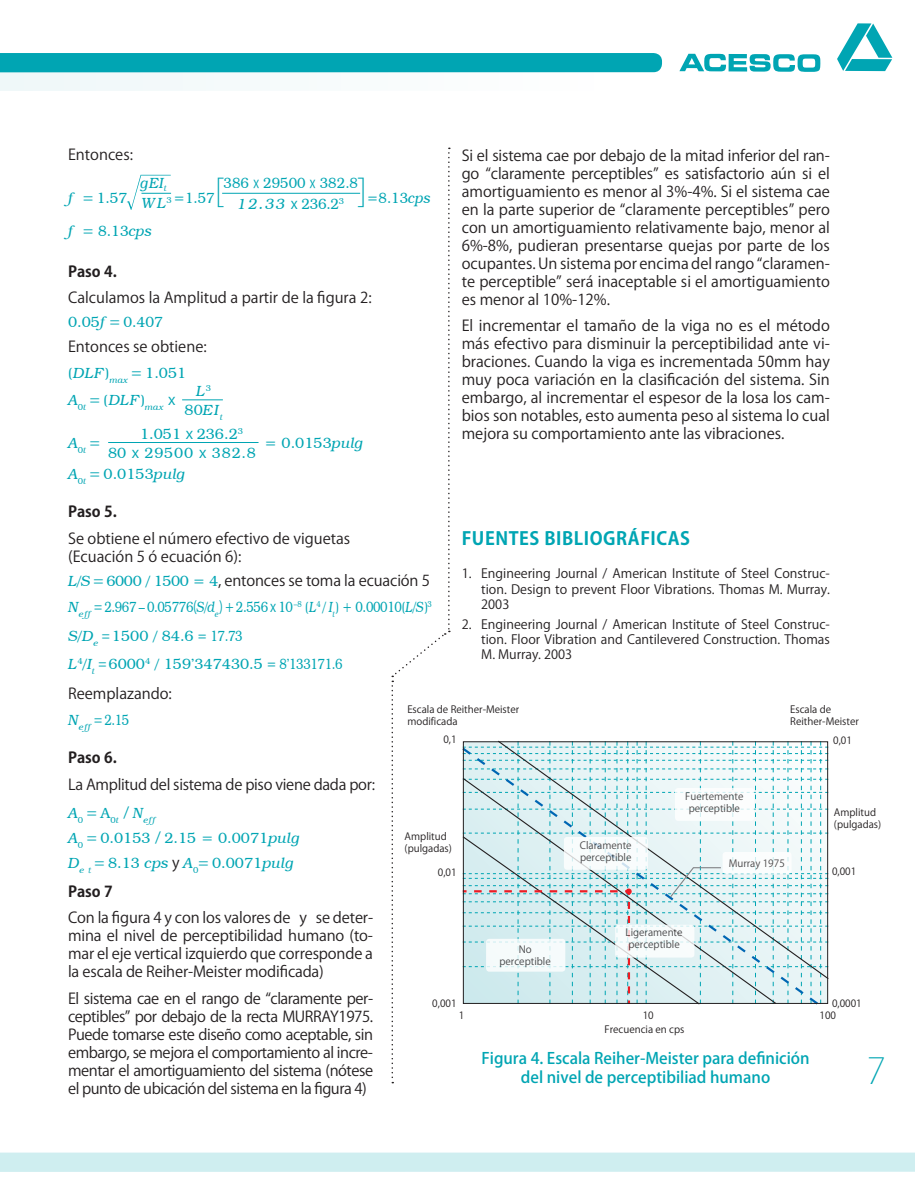
<style>
.page{position:relative;width:915px;height:1191px;background:#fff}
.page>*{position:absolute;margin:0;border:0;box-sizing:border-box;transform-origin:0 0}
.t1{font:200 36px "Koz Go Pro";color:#00a5b3}
.t2{font:700 18px "Koz Go Pro";letter-spacing:.03em;color:#00a5b3}
.t3{font:500 15.75px/18.9px "Koz Go Pro";color:#00a5b3;text-align:center}
.t4{font:15px/18px "Koz Go Pro";color:#231f20;text-align:justify}
.t5{font:300 15px/28px "Bookman IT Cby BT";color:#00a5b3}
.t6{font:300 15px "Bookman IT Cby BT";letter-spacing:-.03em;color:#00a5b3;scale:.82 1}
.t7{font:italic 300 15px/18.5px "Bookman IT Cby BT";color:#00a5b3;text-align:center}
.t8{font:15px "Koz Go Pro";letter-spacing:-.02em;color:#231f20}
.t9{font:700 15px "Koz Go Pro";color:#231f20}
.t10{font:300 15px "Bookman IT Cby BT";color:#00a5b3;scale:.93 1}
.t11{font:300 15px "Bookman IT Cby BT";letter-spacing:.05em;color:#00a5b3}
.t12{font:italic 300 15px "Bookman IT Cby BT";color:#00a5b3;scale:.93 1}
.t13{font:300 15px "Bookman IT Cby BT";color:#00a5b3;scale:.82 1}
.t14{font:300 15px "Bookman IT Cby BT";color:#00a5b3;scale:.96 1}
.t15{font:italic 300 15px "Bookman IT Cby BT";color:#00a5b3;scale:.96 1}
.t16{font:12.75px/15.3px "Koz Go Pro";color:#231f20;text-align:justify}
.t17{font:10.05px/12px "Koz Go Pro";color:#231f20}
.t18{font:italic 300 8.7px "Bookman IT Cby BT";color:#00a5b3}
.s1{font-style:italic}
.s2{font-family:"Koz Go Pro";font-weight:400}
.s3{font-family:"Koz Go Pro";font-weight:200;font-size:33px}
.s4{font-family:"Koz Go Pro";font-weight:200;font-style:normal;font-size:33px}
.s5{font-style:normal}
.s6{font-family:"Koz Go Pro";font-weight:400;font-style:normal}
.s7{font-family:"Bookman IT Cby BT";font-weight:300;font-style:italic;color:#00a5b3}
.s8{color:#00a5b3}
.s9{font-family:"Bookman IT Cby BT";font-weight:300;color:#00a5b3}
.s10{font-family:"Koz Go Pro";font-weight:400;color:#231f20}
</style>
<div class="page">
<svg style="left:0;top:1152px;width:914px;height:20px;background:#d0eef0"></svg>
<svg style="left:0;top:53px;width:661px;height:38px"></svg>
<svg style="left:837px;top:23px;width:55px;height:48px"></svg>
<svg style="left:679px;top:54px;width:141px;height:18px"></svg>
<hr style="left:222px;top:193px;width:138px;height:1px;background:#00a5b3">
<svg style="left:127px;top:175px;width:44px;height:35px"></svg>
<hr style="left:182px;top:399px;width:41px;height:1px;background:#00a5b3">
<hr style="left:108px;top:442px;width:150px;height:1px;background:#00a5b3">
<svg style="left:462px;top:741px;width:366px;height:264px"></svg>
<svg style="left:391px;top:148px;width:58px;height:935px"></svg>
<p class="t4" style="left:68px;top:145px;width:66px">Entonces:</p>
<p class="t14" style="left:68px;top:189px;width:63px"><span class="s1">f</span> <span class="s2">=</span> 1.57</p>
<p class="t15" style="left:140px;top:174px;width:29px">gEI<sub>t</sub></p>
<p class="t10" style="left:173px;top:189px;width:55px"><span class="s1">=</span>1.57<span class="s3">[</span></p>
<p class="t10" style="left:223px;top:174px;width:146px">386 <span class="s2">x</span> 29500 <span class="s2">x</span> 382.8</p>
<p class="t12" style="left:358px;top:189px;width:80px"><span class="s4">]</span>=<span class="s5">8.13</span>cps</p>
<p class="t7" style="left:142px;top:194px;width:32px">WL<sup>3</sup></p>
<p class="t7" style="left:237px;top:194px;width:108px">12.33 <span class="s6">x</span> <span class="s5">236.2</span><sup>3</sup></p>
<p class="t7" style="left:68px;top:222px;width:85px">f <span class="s6">=</span> <span class="s5">8.13</span>cps</p>
<p class="t9" style="left:68px;top:261px;width:50px">Paso 4.</p>
<p class="t4" style="left:68px;top:289px;width:305px">Calculamos la Amplitud a partir de la figura 2:</p>
<p class="t4" style="left:68px;top:338px;width:140px">Entonces se obtiene:</p>
<p class="t5" style="left:68px;top:359px;width:120px">(<span class="s1">DLF</span>)<sub>max</sub> <span class="s2">=</span> 1.051</p>
<p class="t5" style="left:68px;top:308px;width:96px">0.05<span class="s1">f</span> <span class="s2">=</span> 0.407</p>
<p class="t7" style="left:68px;top:390px;width:109px">A<sub>0</sub><sub>t</sub> <span class="s6">=</span> <span class="s5">(</span>DLF<span class="s5">)</span><sub>max</sub> <span class="s6">x</span></p>
<p class="t7" style="left:184px;top:381px;width:40px">L<sup>3<br></sup><span class="s5">80</span>EI<sub>t</sub></p>
<p class="t7" style="left:68px;top:433px;width:33px">A<sub>0</sub><sub>t</sub> <span class="s6">=</span></p>
<p class="t5" style="left:140px;top:419px;width:104px">1.051 <span class="s2">x</span> 236.2<sup>3</sup></p>
<p class="t11" style="left:108px;top:444px;width:149px">80 <span class="s2">x</span> 29500 <span class="s2">x</span> 382.8</p>
<p class="t5" style="left:68px;top:460px;width:119px"><span class="s1">A</span><sub>0</sub><sub>t</sub> <span class="s2">=</span> 0.0153<span class="s1">pulg</span></p>
<p class="t5" style="left:264px;top:428px;width:101px">= 0.0153<span class="s1">pulg</span></p>
<p class="t9" style="left:68px;top:502px;width:50px">Paso 5.</p>
<p class="t4" style="left:68px;top:529px;width:283px">Se obtiene el número efectivo de viguetas (Ecuación 5 ó ecuación 6):</p>
<p class="t4" style="left:68px;top:572px;width:363px"><span class="s7">L/S</span> <span class="s8">=</span> <span class="s9">6000 / 1500 = 4</span>, entonces se toma la ecuación 5</p>
<p class="t6" style="left:68px;top:597px;width:445px"><span class="s1">N</span><sub>eff</sub> <span class="s2">=</span> 2.967 – 0.05776<span class="s2">(</span><span class="s1">S/d</span><sub>e</sub><span class="s2">) +</span> 2.556 <span class="s2">x</span> 10<sup>–8</sup> (<span class="s1">L</span><sup>4</sup> / <span class="s1">I</span><sub>t</sub>) + 0.00010(<span class="s1">L/S</span>)<sup>3</sup></p>
<p class="t5" style="left:68px;top:622px;width:276px"><span class="s1">S/D</span><sub>e</sub> <span class="s2">=</span> 1500 / 84.6 = 17.73<br><span class="s1">L</span><sup>4</sup><span class="s1">/I</span><sub>t</sub> <span class="s2">=</span> 6000<sup>4</sup> / 159’347430.5 = 8’133171.6</p>
<p class="t4" style="left:68px;top:684px;width:105px">Reemplazando:</p>
<p class="t4" style="left:461px;top:147px;width:369px">Si el sistema cae por debajo de la mitad inferior del ran&shy;go “claramente perceptibles” es satisfactorio aún si el amortiguamiento es menor al 3%-4%. Si el sistema cae en la parte superior de “claramente perceptibles” pero con un amortiguamiento relativamente bajo, menor al 6%-8%, pudieran presentarse quejas por parte de los ocupantes. Un sistema por encima del rango “claramen&shy;te perceptible” será inaceptable si el amortiguamiento es menor al 10%-12%.</p>
<p class="t4" style="left:461px;top:317px;width:369px">El incrementar el tamaño de la viga no es el método más efectivo para disminuir la perceptibilidad ante vi&shy;braciones. Cuando la viga es incrementada 50mm hay muy poca variación en la clasificación del sistema. Sin embargo, al incrementar el espesor de la losa los cam&shy;bios son notables, esto aumenta peso al sistema lo cual mejora su comportamiento ante las vibraciones.</p>
<p class="t2" style="left:461px;top:527px;width:230px">FUENTES BIBLIOGRÁFICAS</p>
<p class="t16" style="left:481px;top:566px;width:350px;text-indent:-19px">1. Engineering Journal / American Institute of Steel Construc&shy;tion. Design to prevent Floor Vibrations. Thomas M. Murray.<br>2003</p>
<p class="t16" style="left:481px;top:616px;width:350px;text-indent:-19px">2. Engineering Journal / American Institute of Steel Construc&shy;tion. Floor Vibration and Cantilevered Construction. Thomas M. Murray. 2003</p>
<p class="t13" style="left:68px;top:711px;width:76px"><span class="s1">N</span><sub>eff</sub> <span class="s2">=</span> 2.15</p>
<p class="t9" style="left:68px;top:748px;width:50px">Paso 6.</p>
<p class="t8" style="left:68px;top:774px;width:308px">La Amplitud del sistema de piso viene dada por:</p>
<p class="t18" style="left:68px;top:814px;width:89px"><sup>A</sup><span class="s5">0</span> <sup>=</sup> <sup>A</sup><span class="s5">0</span>t <sup>/</sup> <sup>N</sup>eff</p>
<p class="t5" style="left:68px;top:825px;width:233px;line-height:25px"><span class="s1">A</span><sub>0</sub> <span class="s2">=</span> 0.0153 <span class="s2">/</span> 2.15 <span class="s1">=</span> 0.0071<span class="s1">pulg<br>D</span><sub>e</sub> <sub>t</sub> <span class="s2">=</span> 8.13 <span class="s1">cps</span> <span class="s10">y</span> <span class="s1">A</span><sub>0</sub><span class="s2">=</span> 0.0071<span class="s1">pulg</span></p>
<p class="t9" style="left:68px;top:881px;width:46px">Paso 7</p>
<p class="t4" style="left:68px;top:909px;width:306px">Con la figura 4 y con los valores de y se deter&shy;mina el nivel de perceptibilidad humano (to&shy;mar el eje vertical izquierdo que corresponde a la escala de Reiher-Meister modificada)</p>
<p class="t4" style="left:68px;top:989px;width:306px">El sistema cae en el rango de “claramente per&shy;ceptibles” por debajo de la recta MURRAY1975.<br>Puede tomarse este diseño como aceptable, sin embargo, se mejora el comportamiento al incre&shy;mentar el amortiguamiento del sistema (nótese el punto de ubicación del sistema en la figura 4)</p>
<p class="t17" style="left:407px;top:703px;width:113px">Escala de Reither-Meister modificada</p>
<p class="t17" style="left:790px;top:703px;width:70px">Escala de<br>Reither-Meister</p>
<p class="t17" style="left:443px;top:733px;width:15px">0,1</p>
<p class="t17" style="left:404px;top:831px;width:49px">Amplitud (pulgadas)</p>
<p class="t17" style="left:437px;top:866px;width:20px">0,01</p>
<p class="t17" style="left:499px;top:943px;width:53px;text-align:center">No perceptible</p>
<p class="t17" style="left:579px;top:839px;width:53px">Claramente perceptible</p>
<p class="t17" style="left:685px;top:791px;width:60px;text-align:center">Fuertemente perceptible</p>
<p class="t17" style="left:728px;top:857px;width:58px">Murray 1975</p>
<p class="t17" style="left:625px;top:926px;width:58px">Ligeramente perceptible</p>
<p class="t17" style="left:832px;top:734px;width:20px">0,01</p>
<p class="t17" style="left:833px;top:806px;width:49px">Amplitud (pulgadas)</p>
<p class="t17" style="left:831px;top:866px;width:26px">0,001</p>
<p class="t17" style="left:432px;top:997px;width:26px">0,001</p>
<p class="t17" style="left:831px;top:997px;width:31px">0,0001</p>
<p class="t17" style="left:458px;top:1009px;width:7px">1</p>
<p class="t17" style="left:642px;top:1009px;width:13px">10</p>
<p class="t17" style="left:819px;top:1009px;width:18px">100</p>
<p class="t17" style="left:604px;top:1023px;width:81px">Frecuencia en cps</p>
<p class="t3" style="left:481px;top:1050px;width:329px">Figura 4. Escala Reiher-Meister para definición del nivel de perceptibiliad humano</p>
<h1 class="t1" style="left:866px;top:1046px;width:21px">7</h1>
</div>
